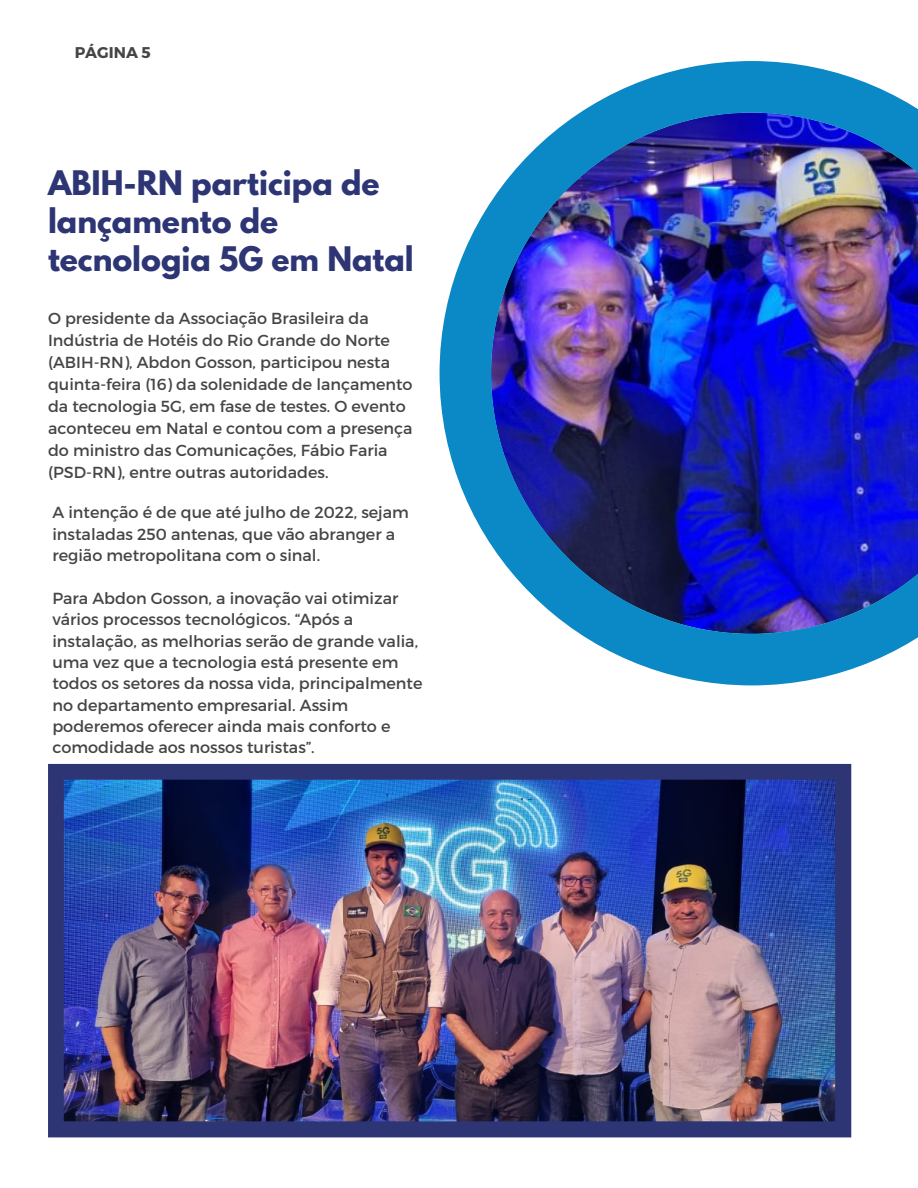
<style>
.page{position:relative;width:918px;height:1188px;background:#fff}
.page>*{position:absolute;margin:0;border:0;box-sizing:border-box;transform-origin:0 0}
.t1{font:700 30px/38.2px "League Spartan";color:#2d3574}
.t2{font:16.05px/21.3px "Montserrat";color:#454545}
.t3{font:700 15.6px "Montserrat";color:#454545}
</style>
<div class="page">
<img style="left:48px;top:764px;width:803px;height:373px">
<img style="left:440px;top:61px;width:478px;height:624px">
<p class="t3" style="left:75px;top:42px;width:78px">PÁGINA 5</p>
<p class="t1" style="left:48px;top:168px;width:367px">ABIH-RN participa de lançamento de tecnologia 5G em Natal</p>
<p class="t2" style="left:48px;top:307px;width:366px;line-height:21.9px">O presidente da Associação Brasileira da Indústria de Hotéis do Rio Grande do Norte (ABIH-RN), Abdon Gosson, participou nesta quinta-feira (16) da solenidade de lançamento da tecnologia 5G, em fase de testes. O evento aconteceu em Natal e contou com a presença do ministro das Comunicações, Fábio Faria (PSD-RN), entre outras autoridades.</p>
<p class="t2" style="left:52px;top:501px;width:358px">A intenção é de que até julho de 2022, sejam instaladas 250 antenas, que vão abranger a região metropolitana com o sinal.</p>
<p class="t2" style="left:52px;top:587px;width:372px">Para Abdon Gosson, a inovação vai otimizar vários processos tecnológicos. “Após a instalação, as melhorias serão de grande valia, uma vez que a tecnologia está presente em todos os setores da nossa vida, principalmente no departamento empresarial. Assim poderemos oferecer ainda mais conforto e comodidade aos nossos turistas”.</p>
</div>
